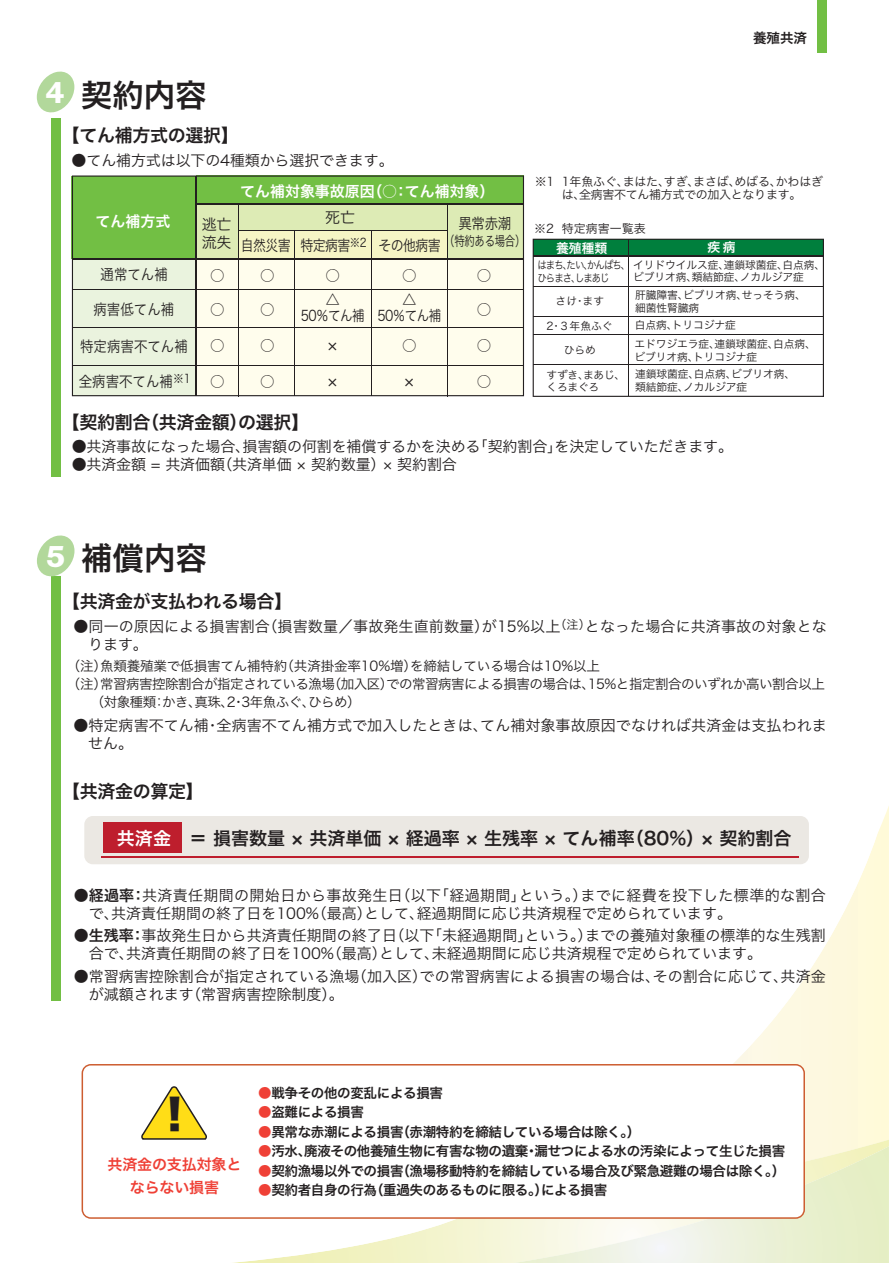
<style>
.page{position:relative;width:893px;height:1263px;background:#fff}
.page>*{position:absolute;margin:0;border:0;box-sizing:border-box;transform-origin:0 0}
.t1{font:41.7px "Hira Kaku Std N W8 90 pv RKSJ H";color:#231f20}
.t2{font:31.5px "Hira Kaku Pro W6 90 pv RKSJ H";color:#231f20}
.t3{font:700 30.45px "AG Old Face";color:#fff}
.t4{font:18px "Hira Kaku Pro W6 90 pv RKSJ H";letter-spacing:-.02em;color:#231f20}
.t5{font:18px "Hira Kaku Pro W6 90 pv RKSJ H";color:#231f20}
.t6{font:16.5px/35.5px "Hira Kaku Pro W3 90 pv RKSJ H";color:#231f20}
.t7{font:15px/18px "Hira Kaku Pro W3 90 pv RKSJ H";color:#231f20}
.t8{font:15px/18px "Hira Kaku Pro W3 90 pv RKSJ H";letter-spacing:.02em;color:#231f20}
.t9{font:15px "Hira Kaku Pro W3 90 pv RKSJ H";color:#231f20;scale:.9 1}
.t10{font:15px "Hira Kaku Pro W6 90 pv RKSJ H";color:#fff}
.t11{font:15px "Hira Kaku Pro W3 90 pv RKSJ H";letter-spacing:-.05em;color:#231f20;scale:.86 1}
.t12{font:15px/22.5px "Hira Kaku Pro W6 90 pv RKSJ H";letter-spacing:-.01em;color:#ef4036;text-align:center}
.t13{font:14.55px/24px "Hira Kaku Pro W3 90 pv RKSJ H";letter-spacing:-.05em;color:#231f20}
.t14{font:14.55px/30.5px "Hira Kaku Pro W3 90 pv RKSJ H";letter-spacing:-.05em;color:#231f20;text-align:center;scale:.86 1}
.t15{font:13.5px "Hira Kaku Pro W6 90 pv RKSJ H";letter-spacing:-.025em;color:#231f20}
.t16{font:13.5px "Hira Kaku Pro W3 90 pv RKSJ H";letter-spacing:-.035em;color:#231f20}
.t17{font:13.5px "Hira Kaku Pro W3 90 pv RKSJ H";letter-spacing:-.01em;color:#231f20}
.t18{font:13.5px "Hira Kaku Pro W3 90 pv RKSJ H";letter-spacing:-.035em;color:#231f20;scale:.77 1}
.t19{font:12.9px "Hira Kaku Pro W6 90 pv RKSJ H";color:#fff}
.t20{font:12px/13.5px "Hira Kaku Pro W3 90 pv RKSJ H";letter-spacing:-.015em;color:#231f20}
.t21{font:10.8px/12.1px "Hira Kaku Pro W3 90 pv RKSJ H";letter-spacing:-.01em;color:#231f20}
.t22{font:10.8px/12.8px "Hira Kaku Pro W3 90 pv RKSJ H";letter-spacing:-.01em;color:#231f20;scale:.87 1}
.s1{color:#fff}
.s2{font-family:"Hira Kaku Pro W6 90 pv RKSJ H"}
.s3{color:#ef4036}
</style>
<div class="page">
<svg style="left:733px;top:809px;width:155px;height:331px"></svg>
<img style="left:233px;top:1140px;width:655px;height:123px">
<svg style="left:513px;top:1146px;width:375px;height:117px;background:#eef2d8"></svg>
<div style="left:84px;top:816px;width:724px;height:48px;background:#ebe8e3;border-radius:9px"></div>
<svg style="left:532px;top:239px;width:291px;height:158px"></svg>
<div style="left:103px;top:822px;width:79px;height:31px;background:#be1e2d"></div>
<div style="left:51px;top:118px;width:9px;height:358px;background:#72bf44"></div>
<div style="left:51px;top:577px;width:9px;height:424px;background:#72bf44"></div>
<svg style="left:37px;top:71px;width:37px;height:42px"></svg>
<svg style="left:37px;top:535px;width:37px;height:43px"></svg>
<svg style="left:81px;top:1064px;width:723px;height:155px"></svg>
<svg style="left:141px;top:1086px;width:66px;height:54px"></svg>
<div style="left:817px;top:0;width:9px;height:52px;background:#72bf44"></div>
<hr style="left:101px;top:857px;width:697px;height:1px;background:#be1e2d">
<svg style="left:72px;top:175px;width:452px;height:221px;background:#cfdfb5"></svg>
<hr style="left:72px;top:259px;width:451px;height:1px;background:#231f20">
<p class="t15" style="left:752px;top:33px;width:55px">養殖共済</p>
<p class="t3" style="left:46px;top:81px;width:21px">4</p>
<p class="t2" style="left:81px;top:83px;width:128px">契約内容</p>
<p class="t4" style="left:62px;top:129px;width:178px">【てん補方式の選択】</p>
<p class="t7" style="left:72px;top:153px;width:323px">●てん補方式は以下の4種類から選択できます。</p>
<p class="t10" style="left:240px;top:186px;width:256px">てん補対象事故原因（○：てん補対象）</p>
<p class="t20" style="left:534px;top:176px;width:290px">※1 1年魚ふぐ、まはた、すぎ、まさば、めばる、かわはぎ　　 は、全病害不てん補方式での加入となります。</p>
<p class="t10" style="left:95px;top:215px;width:76px">てん補方式</p>
<p class="t9" style="left:100px;top:269px;width:76px">通常てん補</p>
<p class="t9" style="left:93px;top:303px;width:91px">病害低てん補</p>
<p class="t9" style="left:80px;top:341px;width:121px">特定病害不てん補</p>
<p class="t9" style="left:79px;top:376px;width:126px">全病害不てん補<sup>※1</sup></p>
<p class="t7" style="left:201px;top:218px;width:31px">逃亡流失</p>
<p class="t13" style="left:210px;top:265px;width:16px">○</p>
<p class="t13" style="left:210px;top:299px;width:16px">○</p>
<p class="t13" style="left:210px;top:336px;width:16px">○</p>
<p class="t13" style="left:210px;top:371px;width:16px">○</p>
<p class="t7" style="left:325px;top:211px;width:31px">死亡</p>
<p class="t9" style="left:458px;top:218px;width:60px">異常赤潮</p>
<p class="t18" style="left:444px;top:236px;width:107px">（特約ある場合）</p>
<p class="t20" style="left:534px;top:223px;width:113px">※2 特定病害一覧表</p>
<p class="t11" style="left:241px;top:240px;width:234px">自然災害 特定病害<sup>※2</sup> その他病害</p>
<p class="t19" style="left:556px;top:243px;width:53px">養殖種類</p>
<p class="t19" style="left:707px;top:243px;width:30px">疾病</p>
<p class="t13" style="left:260px;top:265px;width:16px">○</p>
<p class="t13" style="left:260px;top:299px;width:16px">○</p>
<p class="t13" style="left:260px;top:336px;width:16px">○</p>
<p class="t13" style="left:260px;top:371px;width:16px">○</p>
<p class="t13" style="left:325px;top:265px;width:16px">○ △</p>
<p class="t14" style="left:300px;top:302px;width:76px">50％てん補</p>
<p class="t6" style="left:327px;top:330px;width:12px">× ×</p>
<p class="t13" style="left:402px;top:265px;width:16px">○ △</p>
<p class="t14" style="left:377px;top:302px;width:76px">50％てん補○</p>
<p class="t6" style="left:404px;top:365px;width:12px">×</p>
<p class="t13" style="left:476px;top:265px;width:16px">○</p>
<p class="t13" style="left:476px;top:299px;width:16px">○</p>
<p class="t13" style="left:476px;top:336px;width:16px">○</p>
<p class="t13" style="left:476px;top:371px;width:16px">○</p>
<p class="t22" style="left:537px;top:260px;width:332px">はまち、たい、かんぱち、イリドウイルス症、連鎖球菌症、白点病、ひらまさ、しまあじ</p>
<p class="t21" style="left:633px;top:272px;width:172px">ビブリオ病、類結節症、ノカルジア症</p>
<p class="t21" style="left:555px;top:296px;width:50px">さけ・ます</p>
<p class="t21" style="left:546px;top:321px;width:68px">2・３年魚ふぐ</p>
<p class="t21" style="left:563px;top:345px;width:34px">ひらめ</p>
<p class="t21" style="left:546px;top:370px;width:80px">すずき、まあじ、くろまぐろ</p>
<p class="t21" style="left:635px;top:291px;width:172px">肝臓障害、ビブリオ病、せっそう病、細菌性腎臓病</p>
<p class="t21" style="left:634px;top:321px;width:103px">白点病、トリコジナ症</p>
<p class="t21" style="left:634px;top:340px;width:183px">エドワジエラ症、連鎖球菌症、白点病、ビブリオ病、トリコジナ症</p>
<p class="t21" style="left:635px;top:370px;width:161px">連鎖球菌症、白点病、ビブリオ病、類結節症、ノカルジア症</p>
<p class="t4" style="left:62px;top:416px;width:248px">【契約割合（共済金額）の選択】</p>
<p class="t7" style="left:72px;top:440px;width:662px">●共済事故になった場合、損害額の何割を補償するかを決める「契約割合」を決定していただきます。</p>
<p class="t7" style="left:72px;top:458px;width:386px">●共済金額 = 共済価額（共済単価 × 契約数量）× 契約割合</p>
<p class="t3" style="left:46px;top:545px;width:21px">5</p>
<p class="t2" style="left:81px;top:546px;width:127px">補償内容</p>
<p class="t4" style="left:62px;top:595px;width:231px">【共済金が支払われる場合】</p>
<p class="t7" style="left:73px;top:619px;width:754px">●同一の原因による損害割合（損害数量／事故発生直前数量）が15%以上<sup>（注）</sup>となった場合に共済事故の対象とな　ります。</p>
<p class="t17" style="left:67px;top:661px;width:534px">（注）魚類養殖業で低損害てん補特約（共済掛金率10%増）を締結している場合は10%以上</p>
<p class="t16" style="left:67px;top:679px;width:759px">（注）常習病害控除割合が指定されている漁場（加入区）での常習病害による損害の場合は、15%と指定割合のいずれか高い割合以上</p>
<p class="t16" style="left:91px;top:697px;width:271px">（対象種類：かき、真珠、2・3年魚ふぐ、ひらめ）</p>
<p class="t7" style="left:73px;top:718px;width:754px">●特定病害不てん補・全病害不てん補方式で加入したときは、てん補対象事故原因でなければ共済金は支払われま　せん。</p>
<p class="t4" style="left:62px;top:784px;width:143px">【共済金の算定】</p>
<p class="t5" style="left:117px;top:831px;width:676px"><span class="s1">共済金</span> ＝ 損害数量 × 共済単価 × 経過率 × 生残率 × てん補率（80%）× 契約割合</p>
<p class="t8" style="left:74px;top:888px;width:753px"><span class="s2">●経過率：</span>共済責任期間の開始日から事故発生日（以下「経過期間」という。）までに経費を投下した標準的な割合　で、共済責任期間の終了日を100%（最高）として、経過期間に応じ共済規程で定められています。</p>
<p class="t7" style="left:74px;top:928px;width:753px"><span class="s2">●生残率：</span>事故発生日から共済責任期間の終了日（以下「未経過期間」という。）までの養殖対象種の標準的な生残割　合で、共済責任期間の終了日を100%（最高）として、未経過期間に応じ共済規程で定められています。</p>
<p class="t7" style="left:74px;top:969px;width:753px">●常習病害控除割合が指定されている漁場（加入区）での常習病害による損害の場合は、その割合に応じて、共済金　が減額されます（常習病害控除制度）。</p>
<p class="t1" style="left:167px;top:1098px;width:17px">!</p>
<p class="t12" style="left:107px;top:1155px;width:135px">共済金の支払対象とならない損害</p>
<p class="t15" style="left:258px;top:1087px;width:186px"><span class="s3">●</span>戦争その他の変乱による損害</p>
<p class="t15" style="left:258px;top:1107px;width:107px"><span class="s3">●</span>盗難による損害</p>
<p class="t15" style="left:258px;top:1126px;width:383px"><span class="s3">●</span>異常な赤潮による損害（赤潮特約を締結している場合は除く。）</p>
<p class="t15" style="left:258px;top:1146px;width:528px"><span class="s3">●</span>汚水、廃液その他養殖生物に有害な物の遺棄・漏せつによる水の汚染によって生じた損害</p>
<p class="t15" style="left:258px;top:1165px;width:528px"><span class="s3">●</span>契約漁場以外での損害（漁場移動特約を締結している場合及び緊急避難の場合は除く。）</p>
<p class="t15" style="left:258px;top:1185px;width:350px"><span class="s3">●</span>契約者自身の行為（重過失のあるものに限る。）による損害</p>
</div>
